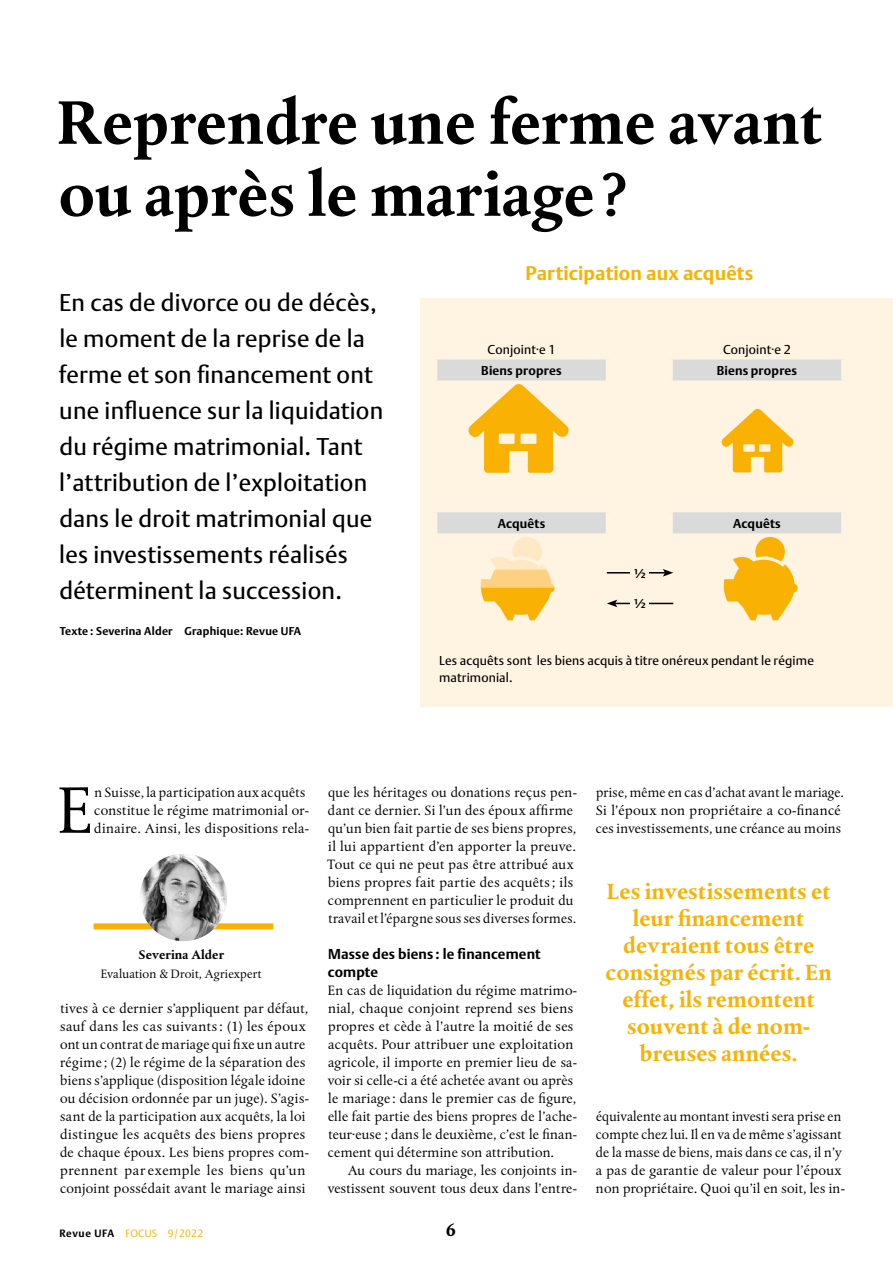
<style>
.page{position:relative;width:893px;height:1263px;background:#fff}
.page>*{position:absolute;margin:0;border:0;box-sizing:border-box;transform-origin:0 0}
.t1{font:69.15px "DTL Albertina TOT";color:#000}
.t2{font:700 63px/72px "DTL Albertina TOT";letter-spacing:.005em;color:#000}
.t3{font:24px/36px "DTL Argo TOT";letter-spacing:.01em;color:#000}
.t4{font:700 22.5px/27px "DTL Albertina TOT";letter-spacing:.01em;color:#f9b104;text-align:center}
.t5{font:700 19.5px "DTL Argo TOT";letter-spacing:.005em;color:#f9b104}
.t6{font:700 18px "DTL Albertina TOT";color:#000}
.t7{font:14.25px/18px "DTL Albertina TOT";letter-spacing:.015em;color:#000}
.t8{font:700 14.25px/18px "DTL Argo TOT";letter-spacing:.01em;color:#000}
.t9{font:12.75px/16.5px "DTL Argo TOT";letter-spacing:.01em;color:#000}
.t10{font:700 12.75px "DTL Argo TOT";letter-spacing:.015em;color:#000}
.t11{font:12.75px "DTL Albertina TOT";letter-spacing:.01em;color:#000}
.t12{font:700 12.75px "DTL Albertina TOT";letter-spacing:.01em;color:#000}
.t13{font:700 11.25px "DTL Argo TOT";letter-spacing:.02em;color:#000}
.t14{font:300 10.5px "DTL Argo TOT";letter-spacing:.02em;color:#f9b104}
.s1{font-family:"DTL Albertina TOT";font-size:14.25px}
.s2{font-weight:700;color:#000}
</style>
<div class="page">
<div style="left:420px;top:298px;width:473px;height:409px;background:#fff4e2"></div>
<svg style="left:481px;top:537px;width:74px;height:83px"></svg>
<svg style="left:724px;top:537px;width:74px;height:83px"></svg>
<div style="left:94px;top:923px;width:179px;height:6px;background:#f9b104"></div>
<img style="left:140px;top:854px;width:87px;height:87px;border-radius:44px">
<svg style="left:437px;top:359px;width:404px;height:174px"></svg>
<div style="left:606px;top:359px;width:7px;height:21px;background:#fff4e2"></div>
<div style="left:606px;top:380px;width:7px;height:94px;background:#fff4e2"></div>
<div style="left:606px;top:474px;width:7px;height:38px;background:#fff4e2"></div>
<div style="left:606px;top:512px;width:7px;height:21px;background:#fff4e2"></div>
<div style="left:665px;top:359px;width:8px;height:21px;background:#fff4e2"></div>
<div style="left:665px;top:380px;width:8px;height:94px;background:#fff4e2"></div>
<div style="left:665px;top:474px;width:8px;height:38px;background:#fff4e2"></div>
<div style="left:665px;top:512px;width:8px;height:21px;background:#fff4e2"></div>
<hr style="left:607px;top:572px;width:58px;height:1px;background:#000">
<svg style="left:663px;top:569px;width:10px;height:8px"></svg>
<hr style="left:615px;top:603px;width:58px;height:1px;background:#000">
<svg style="left:607px;top:600px;width:10px;height:7px"></svg>
<div style="left:630px;top:568px;width:19px;height:21px;background:#fff4e2"></div>
<div style="left:630px;top:598px;width:19px;height:22px;background:#fff4e2"></div>
<h2 class="t2" style="left:57px;top:85px;width:767px">Reprendre une ferme avant ou après le mariage ?</h2>
<p class="t3" style="left:59px;top:284px;width:326px">En cas de divorce ou de décès, le moment de la reprise de la ferme et son financement ont une influence sur la liquidation du régime matrimonial. Tant l’attribution de l’exploitation dans le droit matrimonial que les investissements réalisés déterminent la succession.</p>
<p class="t13" style="left:60px;top:624px;width:243px">Texte : Severina Alder Graphique: Revue UFA</p>
<h3 class="t5" style="left:526px;top:262px;width:229px">Participation aux acquêts</h3>
<p class="t9" style="left:488px;top:341px;width:69px">Conjoint<span class="s1">·</span>e 1</p>
<p class="t9" style="left:723px;top:341px;width:69px">Conjoint<span class="s1">·</span>e 2</p>
<p class="t10" style="left:481px;top:363px;width:82px">Biens propres</p>
<p class="t10" style="left:717px;top:363px;width:82px">Biens propres</p>
<p class="t10" style="left:498px;top:516px;width:49px">Acquêts</p>
<p class="t10" style="left:733px;top:516px;width:49px">Acquêts</p>
<p class="t10" style="left:634px;top:565px;width:13px">½</p>
<p class="t10" style="left:634px;top:596px;width:13px">½</p>
<p class="t9" style="left:439px;top:652px;width:376px">Les acquêts sont les biens acquis à titre onéreux pendant le régime matrimonial.</p>
<h1 class="t1" style="left:57px;top:769px;width:37px">E</h1>
<p class="t7" style="left:94px;top:783px;width:216px">n Suisse, la participation aux acquêts constitue le régime matrimonial or&shy;dinaire. Ainsi, les dispositions rela-</p>
<p class="t12" style="left:138px;top:947px;width:87px">Severina Alder</p>
<p class="t11" style="left:101px;top:966px;width:163px">Evaluation &amp; Droit, Agriexpert</p>
<p class="t7" style="left:60px;top:999px;width:251px">tives à ce dernier s’appliquent par défaut, sauf dans les cas suivants: (1) les époux ont un contrat de mariage qui fixe un autre régime ; (2) le régime de la séparation des biens s’applique (disposition légale idoine ou décision ordonnée par un juge). S’agis&shy;sant de la participation aux acquêts, la loi distingue les acquêts des biens propres de chaque époux. Les biens propres com&shy;prennent par exemple les biens qu’un conjoint possédait avant le mariage ainsi</p>
<p class="t7" style="left:327px;top:783px;width:251px">que les héritages ou donations reçus pen&shy;dant ce dernier. Si l’un des époux affirme qu’un bien fait partie de ses biens propres, il lui appartient d’en apporter la preuve.<br>Tout ce qui ne peut pas être attribué aux biens propres fait partie des acquêts; ils comprennent en particulier le produit du travail et l’épargne sous ses diverses formes.</p>
<p class="t8" style="left:328px;top:945px;width:214px">Masse des biens : le financement compte</p>
<p class="t7" style="left:328px;top:981px;width:251px">En cas de liquidation du régime matrimo&shy;nial, chaque conjoint reprend ses biens propres et cède à l’autre la moitié de ses acquêts. Pour attribuer une exploitation agricole, il importe en premier lieu de sa&shy;voir si celle-ci a été achetée avant ou après le mariage : dans le premier cas de figure, elle fait partie des biens propres de l’ache&shy;teur·euse ; dans le deuxième, c’est le finan&shy;cement qui détermine son attribution.</p>
<p class="t7" style="left:328px;top:1161px;width:251px;text-align:right">Au cours du mariage, les conjoints in&shy;vestissent souvent tous deux dans l’entre-</p>
<p class="t14" style="left:60px;top:1227px;width:145px"><span class="s2">Revue UFA</span> FOCUS 9/2022</p>
<p class="t6" style="left:446px;top:1218px;width:12px">6</p>
<p class="t7" style="left:596px;top:783px;width:249px">prise, même en cas d’achat avant le mariage.<br>Si l’époux non propriétaire a co-financé ces investissements, une créance au moins</p>
<h3 class="t4" style="left:606px;top:878px;width:228px">Les investissements et leur financement devraient tous être consignés par écrit. En effet, ils remontent souvent à de nom&shy;breuses années.</h3>
<p class="t7" style="left:596px;top:1107px;width:251px">équivalente au montant investi sera prise en compte chez lui. Il en va de même s’agissant de la masse de biens, mais dans ce cas, il n’y a pas de garantie de valeur pour l’époux non propriétaire. Quoi qu’il en soit, les in-</p>
</div>
